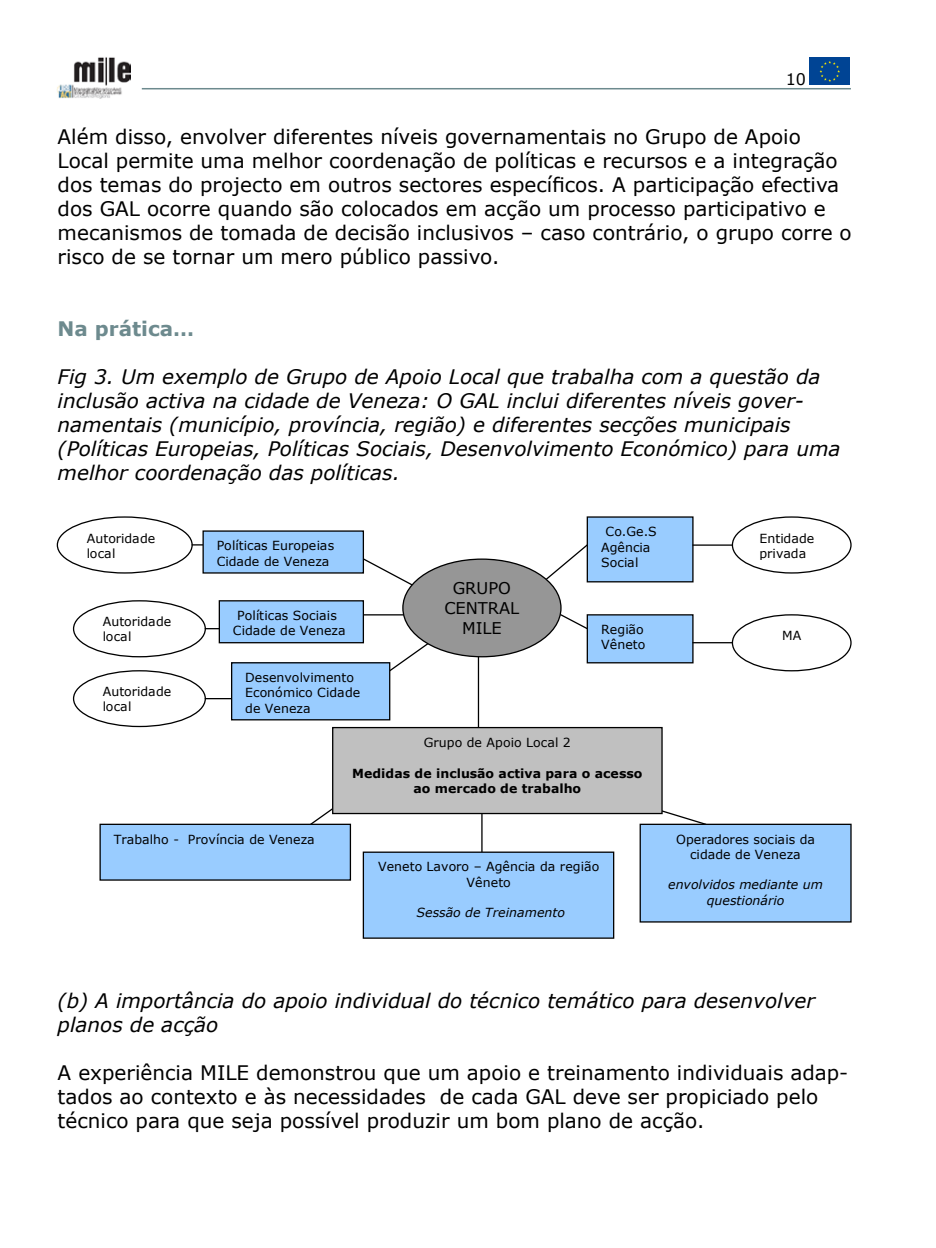
<style>
.page{position:relative;width:936px;height:1248px;background:#fff}
.page>*{position:absolute;margin:0;border:0;box-sizing:border-box;transform-origin:0 0}
.t1{font:20px/24px "Verdana";color:#000}
.t2{font:italic 20px/24px "Verdana";color:#000}
.t3{font:700 20px "Verdana";color:#6d8a8e}
.t4{font:16.2px/19.6px "Verdana";letter-spacing:-.005em;color:#000;text-align:center}
.t5{font:16px "Verdana";color:#000}
.t6{font:12.6px/15.4px "Verdana";letter-spacing:.005em;color:#000}
.t7{font:700 12.6px/15.4px "Verdana";letter-spacing:.005em;color:#000;text-align:center}
.t8{font:italic 12.6px/15.4px "Verdana";color:#000;text-align:center}
</style>
<div class="page">
<hr style="left:142px;top:88px;width:708px;height:1px;background:#6d8a8e">
<img style="left:57px;top:57px;width:73px;height:42px">
<div style="left:809px;top:57px;width:41px;height:28px;background:#004494"></div>
<svg style="left:819px;top:61px;width:21px;height:21px"></svg>
<svg style="left:541px;top:545px;width:48px;height:38px"></svg>
<svg style="left:559px;top:613px;width:27px;height:16px"></svg>
<svg style="left:361px;top:558px;width:57px;height:30px"></svg>
<hr style="left:350px;top:614px;width:53px;height:1px;background:#000">
<svg style="left:390px;top:641px;width:41px;height:31px"></svg>
<div style="left:587px;top:517px;width:105px;height:64px;background:#9cf"></div>
<div style="left:586px;top:516px;width:107px;height:66px;border:1px solid #000"></div>
<div style="left:587px;top:614px;width:105px;height:48px;background:#9cf"></div>
<div style="left:586px;top:614px;width:107px;height:49px;border:1px solid #000"></div>
<hr style="left:478px;top:646px;width:1px;height:146px;background:#000">
<div style="left:731px;top:516px;width:120px;height:57px;border:1px solid #000;border-radius:50%"></div>
<hr style="left:692px;top:544px;width:40px;height:1px;background:#000">
<div style="left:731px;top:614px;width:120px;height:57px;border:1px solid #000;border-radius:50%"></div>
<hr style="left:692px;top:642px;width:40px;height:1px;background:#000">
<div style="left:57px;top:516px;width:136px;height:57px;border:1px solid #000;border-radius:50%"></div>
<div style="left:73px;top:600px;width:133px;height:57px;border:1px solid #000;border-radius:50%"></div>
<svg style="left:205px;top:628px;width:14px;height:1px"></svg>
<div style="left:73px;top:670px;width:133px;height:57px;border:1px solid #000;border-radius:50%"></div>
<svg style="left:205px;top:698px;width:26px;height:1px"></svg>
<svg style="left:311px;top:808px;width:41px;height:18px"></svg>
<hr style="left:481px;top:796px;width:1px;height:56px;background:#000">
<svg style="left:612px;top:794px;width:92px;height:29px"></svg>
<div style="left:100px;top:824px;width:250px;height:56px;background:#9cf"></div>
<div style="left:99px;top:823px;width:252px;height:57px;border:1px solid #000"></div>
<div style="left:363px;top:852px;width:250px;height:86px;background:#9cf"></div>
<div style="left:363px;top:851px;width:251px;height:87px;border:1px solid #000"></div>
<div style="left:640px;top:824px;width:210px;height:97px;background:#9cf"></div>
<div style="left:639px;top:823px;width:212px;height:99px;border:1px solid #000"></div>
<div style="left:333px;top:727px;width:329px;height:86px;background:#c0c0c0"></div>
<div style="left:332px;top:726px;width:330px;height:88px;border:1px solid #000"></div>
<div style="left:403px;top:559px;width:158px;height:97px;background:#969696;border-radius:50%"></div>
<div style="left:232px;top:662px;width:157px;height:57px;background:#9cf"></div>
<div style="left:231px;top:662px;width:159px;height:58px;border:1px solid #000"></div>
<div style="left:203px;top:531px;width:160px;height:42px;background:#9cf"></div>
<div style="left:219px;top:600px;width:144px;height:42px;background:#9cf"></div>
<div style="left:219px;top:600px;width:145px;height:43px;border:1px solid #000"></div>
<p class="t5" style="left:785px;top:69px;width:22px">10</p>
<p class="t1" style="left:58px;top:124px;width:795px">Além disso, envolver diferentes níveis governamentais no Grupo de Apoio Local permite uma melhor coordenação de políticas e recursos e a integração dos temas do projecto em outros sectores específicos. A participação efectiva dos GAL ocorre quando são colocados em acção um processo participativo e mecanismos de tomada de decisão inclusivos – caso contrário, o grupo corre o risco de se tornar um mero público passivo.</p>
<p class="t3" style="left:58px;top:315px;width:138px">Na prática…</p>
<p class="t2" style="left:58px;top:364px;width:784px">Fig 3. Um exemplo de Grupo de Apoio Local que trabalha com a questão da inclusão activa na cidade de Veneza: O GAL inclui diferentes níveis gover&shy;namentais (município, província, região) e diferentes secções municipais (Políticas Europeias, Políticas Sociais, Desenvolvimento Económico) para uma melhor coordenação das políticas.</p>
<p class="t6" style="left:87px;top:530px;width:70px">Autoridade local</p>
<p class="t6" style="left:103px;top:613px;width:70px">Autoridade local</p>
<p class="t6" style="left:103px;top:683px;width:70px">Autoridade local</p>
<p class="t6" style="left:217px;top:537px;width:119px">Políticas Europeias<br>Cidade de Veneza</p>
<p class="t6" style="left:233px;top:607px;width:114px;text-align:center">Políticas Sociais<br>Cidade de Veneza</p>
<p class="t6" style="left:245px;top:669px;width:116px">Desenvolvimento<br>Económico Cidade de Veneza</p>
<p class="t4" style="left:444px;top:578px;width:76px">GRUPO<br>CENTRAL<br>MILE</p>
<p class="t6" style="left:601px;top:523px;width:57px;text-indent:4px">Co.Ge.S<br>Agência<br>Social</p>
<p class="t6" style="left:601px;top:621px;width:46px">Região<br>Vêneto</p>
<p class="t6" style="left:424px;top:734px;width:148px">Grupo de Apoio Local 2</p>
<p class="t7" style="left:352px;top:764px;width:292px">Medidas de inclusão activa para o acesso ao mercado de trabalho</p>
<p class="t6" style="left:759px;top:530px;width:56px">Entidade privada</p>
<p class="t6" style="left:782px;top:627px;width:21px">MA</p>
<p class="t6" style="left:114px;top:830px;width:202px">Trabalho - Província de Veneza</p>
<p class="t6" style="left:378px;top:858px;width:223px;text-align:center">Veneto Lavoro – Agência da região<br>Vêneto</p>
<p class="t8" style="left:416px;top:904px;width:150px">Sessão de Treinamento</p>
<p class="t6" style="left:676px;top:830px;width:140px;text-align:center">Operadores sociais da cidade de Veneza</p>
<p class="t8" style="left:668px;top:876px;width:156px">envolvidos mediante um questionário</p>
<p class="t2" style="left:58px;top:988px;width:758px">(b) A importância do apoio individual do técnico temático para desenvolver planos de acção</p>
<p class="t1" style="left:58px;top:1060px;width:792px">A experiência MILE demonstrou que um apoio e treinamento individuais adap&shy;tados ao contexto e às necessidades de cada GAL deve ser propiciado pelo técnico para que seja possível produzir um bom plano de acção.</p>
</div>
